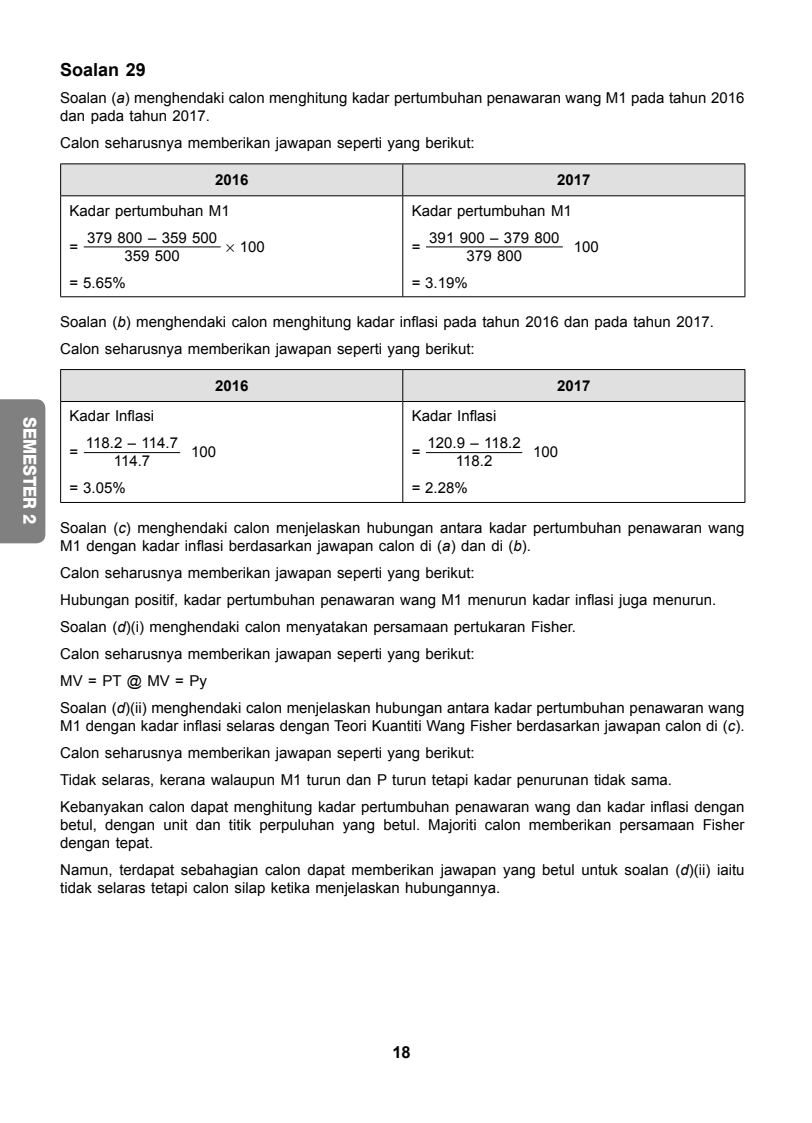
<style>
.page{position:relative;width:812px;height:1123px;background:#fff}
.page>*{position:absolute;margin:0;border:0;box-sizing:border-box;transform-origin:0 0}
.t1{font:800 18px "Helvetica Neue LT Std";color:#fff;scale:.9 1}
.t2{font:700 18px "Arial";color:#000}
.t3{font:700 16.5px "Arial";color:#000}
.t4{font:15px/27px "Arial";color:#000}
.t5{font:700 15px "Arial";color:#000}
.t6{font:15px/18px "Arial";letter-spacing:-.035em;color:#000;text-align:center}
.s1{font-style:italic}
</style>
<div class="page">
<div style="left:0;top:399px;width:45px;height:144px;background:#808080"></div>
<div style="left:61px;top:164px;width:683px;height:31px;background:#e0e0e0"></div>
<hr style="left:60px;top:163px;width:343px;height:1px;background:#000">
<hr style="left:60px;top:164px;width:1px;height:31px;background:#000">
<hr style="left:403px;top:163px;width:342px;height:1px;background:#000">
<hr style="left:402px;top:164px;width:1px;height:31px;background:#000">
<hr style="left:744px;top:164px;width:1px;height:31px;background:#000">
<hr style="left:60px;top:195px;width:343px;height:1px;background:#000">
<hr style="left:60px;top:196px;width:1px;height:100px;background:#000">
<hr style="left:403px;top:195px;width:342px;height:1px;background:#000">
<hr style="left:402px;top:196px;width:1px;height:100px;background:#000">
<hr style="left:744px;top:196px;width:1px;height:100px;background:#000">
<hr style="left:60px;top:296px;width:685px;height:1px;background:#000">
<hr style="left:84px;top:246px;width:137px;height:1px;background:#000">
<hr style="left:426px;top:246px;width:137px;height:1px;background:#000">
<div style="left:61px;top:370px;width:683px;height:31px;background:#e0e0e0"></div>
<hr style="left:60px;top:369px;width:343px;height:1px;background:#000">
<hr style="left:60px;top:370px;width:1px;height:31px;background:#000">
<hr style="left:403px;top:369px;width:342px;height:1px;background:#000">
<hr style="left:402px;top:370px;width:1px;height:31px;background:#000">
<hr style="left:744px;top:370px;width:1px;height:31px;background:#000">
<hr style="left:60px;top:401px;width:343px;height:1px;background:#000">
<hr style="left:60px;top:402px;width:1px;height:100px;background:#000">
<hr style="left:403px;top:401px;width:342px;height:1px;background:#000">
<hr style="left:402px;top:402px;width:1px;height:100px;background:#000">
<hr style="left:744px;top:402px;width:1px;height:100px;background:#000">
<hr style="left:60px;top:502px;width:685px;height:1px;background:#000">
<hr style="left:84px;top:452px;width:96px;height:1px;background:#000">
<hr style="left:426px;top:452px;width:96px;height:1px;background:#000">
<p class="t1" style="left:40px;top:417px;width:121px;rotate:90deg">SEMESTER 2</p>
<p class="t2" style="left:60px;top:60px;width:87px">Soalan 29</p>
<p class="t4" style="left:60px;top:89px;width:685px;line-height:18px">Soalan (<span class="s1">a</span>) menghendaki calon menghitung kadar pertumbuhan penawaran wang M1 pada tahun 2016 dan pada tahun 2017.</p>
<p class="t4" style="left:60px;top:130px;width:416px">Calon seharusnya memberikan jawapan seperti yang berikut:</p>
<p class="t5" style="left:215px;top:172px;width:35px">2016</p>
<p class="t5" style="left:557px;top:172px;width:35px">2017</p>
<p class="t4" style="left:70px;top:197px;width:162px">Kadar pertumbuhan M1</p>
<p class="t4" style="left:70px;top:233px;width:10px">=</p>
<p class="t4" style="left:412px;top:197px;width:162px">Kadar pertumbuhan M1</p>
<p class="t4" style="left:412px;top:233px;width:10px">=</p>
<p class="t4" style="left:429px;top:228px;width:132px;line-height:18px;text-align:center">391 900 – 379 800<br>379 800</p>
<p class="t4" style="left:573px;top:233px;width:27px">100</p>
<p class="t4" style="left:412px;top:269px;width:58px">= 3.19%</p>
<p class="t4" style="left:60px;top:308px;width:655px">Soalan (<span class="s1">b</span>) menghendaki calon menghitung kadar inflasi pada tahun 2016 dan pada tahun 2017.<br>Calon seharusnya memberikan jawapan seperti yang berikut:</p>
<p class="t5" style="left:215px;top:377px;width:35px">2016</p>
<p class="t5" style="left:557px;top:377px;width:35px">2017</p>
<p class="t4" style="left:70px;top:403px;width:86px">Kadar Inflasi</p>
<p class="t4" style="left:70px;top:439px;width:10px">=</p>
<p class="t4" style="left:87px;top:228px;width:132px;line-height:18px;text-align:center">379 800 – 359 500<br>359 500</p>
<p class="t4" style="left:240px;top:233px;width:27px">100</p>
<p class="t4" style="left:70px;top:269px;width:58px">= 5.65%</p>
<p class="t4" style="left:412px;top:403px;width:86px">Kadar Inflasi</p>
<p class="t4" style="left:412px;top:439px;width:10px">=</p>
<p class="t4" style="left:427px;top:434px;width:95px;line-height:18px;text-align:center">120.9 – 118.2<br>118.2</p>
<p class="t4" style="left:533px;top:439px;width:27px">100</p>
<p class="t4" style="left:412px;top:475px;width:58px">= 2.28%</p>
<p class="t4" style="left:60px;top:518px;width:685px;line-height:18px">Soalan (<span class="s1">c</span>) menghendaki calon menjelaskan hubungan antara kadar pertumbuhan penawaran wang<br>M1 dengan kadar inflasi berdasarkan jawapan calon di (<span class="s1">a</span>) dan di (<span class="s1">b</span>).</p>
<p class="t4" style="left:60px;top:559px;width:685px">Calon seharusnya memberikan jawapan seperti yang berikut:<br>Hubungan positif, kadar pertumbuhan penawaran wang M1 menurun kadar inflasi juga menurun.<br>Soalan (<span class="s1">d</span>)(i) menghendaki calon menyatakan persamaan pertukaran Fisher.<br>Calon seharusnya memberikan jawapan seperti yang berikut:<br>MV = PT @ MV = Py<br>Soalan (<span class="s1">d</span>)(ii) menghendaki calon menjelaskan hubungan antara kadar pertumbuhan penawaran wang</p>
<p class="t4" style="left:60px;top:712px;width:686px">M1 dengan kadar inflasi selaras dengan Teori Kuantiti Wang Fisher berdasarkan jawapan calon di (<span class="s1">c</span>).<br>Calon seharusnya memberikan jawapan seperti yang berikut:<br>Tidak selaras, kerana walaupun M1 turun dan P turun tetapi kadar penurunan tidak sama.<br>Kebanyakan calon dapat menghitung kadar pertumbuhan penawaran wang dan kadar inflasi dengan</p>
<p class="t4" style="left:60px;top:815px;width:685px;line-height:18px">betul, dengan unit dan titik perpuluhan yang betul. Majoriti calon memberikan persamaan Fisher dengan tepat.</p>
<p class="t4" style="left:60px;top:860px;width:685px;line-height:18px">Namun, terdapat sebahagian calon dapat memberikan jawapan yang betul untuk soalan (<span class="s1">d</span>)(ii) iaitu tidak selaras tetapi calon silap ketika menjelaskan hubungannya.</p>
<p class="t6" style="left:86px;top:434px;width:94px">118.2 – 114.7<br>114.7</p>
<p class="t4" style="left:191px;top:439px;width:27px">100</p>
<p class="t4" style="left:70px;top:475px;width:58px">= 3.05%</p>
<p class="t3" style="left:392px;top:1043px;width:20px">18</p>
</div>
